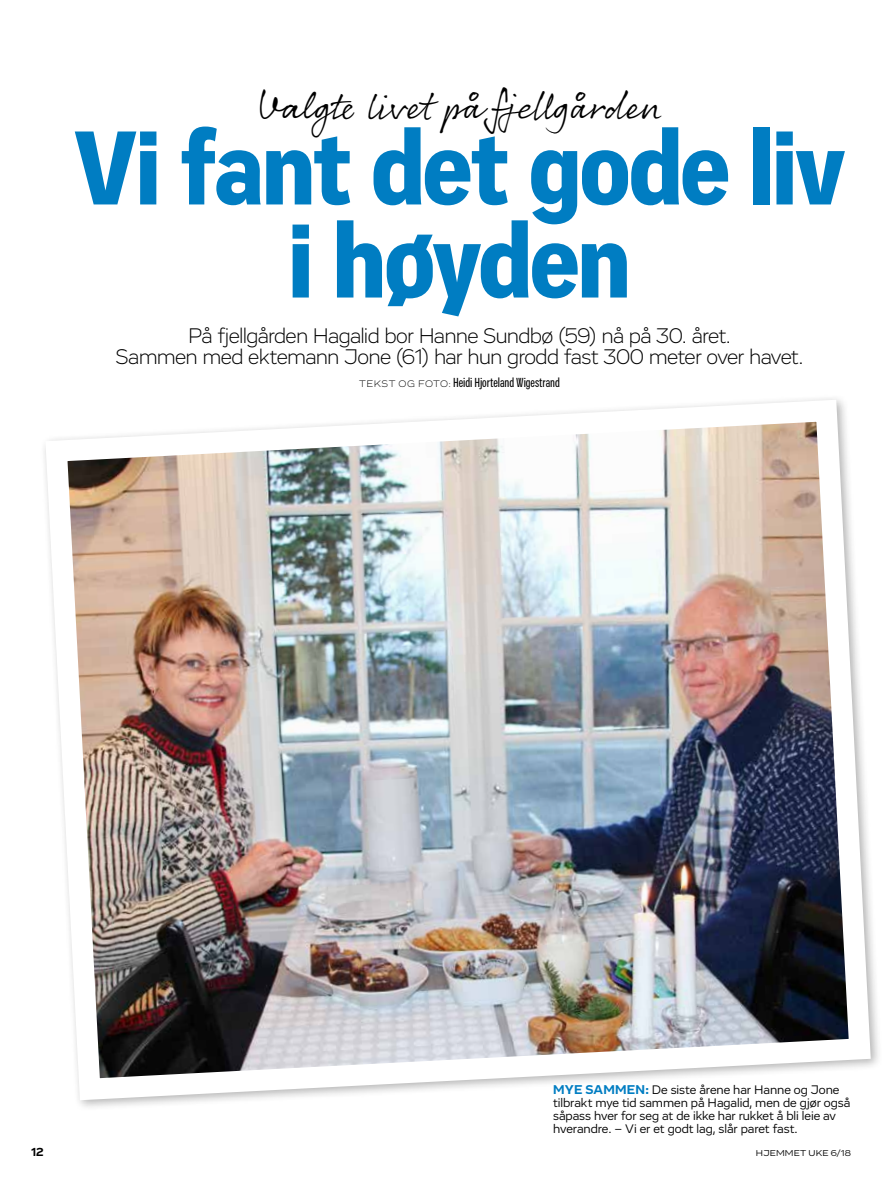
<style>
.page{position:relative;width:885px;height:1183px;background:#fff}
.page>*{position:absolute;margin:0;border:0;box-sizing:border-box;transform-origin:0 0}
.t1{font:900 108px/93px "Vito Condensed";letter-spacing:-.015em;color:#007dc2;text-align:center}
.t2{font:37.5px "Rollerscript Smooth";color:#000}
.t3{font:300 21.75px/21px "Vito";letter-spacing:-.035em;color:#000;text-align:center}
.t4{font:500 13.5px "Vito Compressed";color:#000}
.t5{font:12.75px/12.8px "Vito";letter-spacing:-.005em;color:#000}
.t6{font:700 12px "Vito";color:#000}
.t7{font:8.7px "Vito Extended";letter-spacing:.02em;color:#000}
.s1{font-family:"Vito Extended";font-weight:300;font-size:9.75px}
.s2{font-weight:700;font-size:13.2px;color:#007dc2}
</style>
<div class="page">
<img style="left:44px;top:398px;width:834px;height:710px">
<h2 class="t2" style="left:257px;top:83px;width:406px">Valgte livet på fjellgården</h2>
<h1 class="t1" style="left:74px;top:121px;width:772px">Vi fant det gode liv i høyden</h1>
<h3 class="t3" style="left:116px;top:325px;width:689px">På fjellgården Hagalid bor Hanne Sundbø (59) nå på 30. året.<br>Sammen med ektemann Jone (61) har hun grodd fast 300 meter over havet.</h3>
<p class="t4" style="left:359px;top:375px;width:202px"><span class="s1">TEKST OG FOTO:</span> Heidi Hjorteland Wigestrand</p>
<p class="t5" style="left:553px;top:1083px;width:299px"><span class="s2">MYE SAMMEN:</span> De siste årene har Hanne og Jone tilbrakt mye tid sammen på Hagalid, men de gjør også såpass hver for seg at de ikke har rukket å bli leie av hverandre. – Vi er et godt lag, slår paret fast.</p>
<p class="t6" style="left:31px;top:1143px;width:14px">12</p>
<p class="t7" style="left:755px;top:1147px;width:96px">HJEMMET UKE 6/18</p>
</div>
